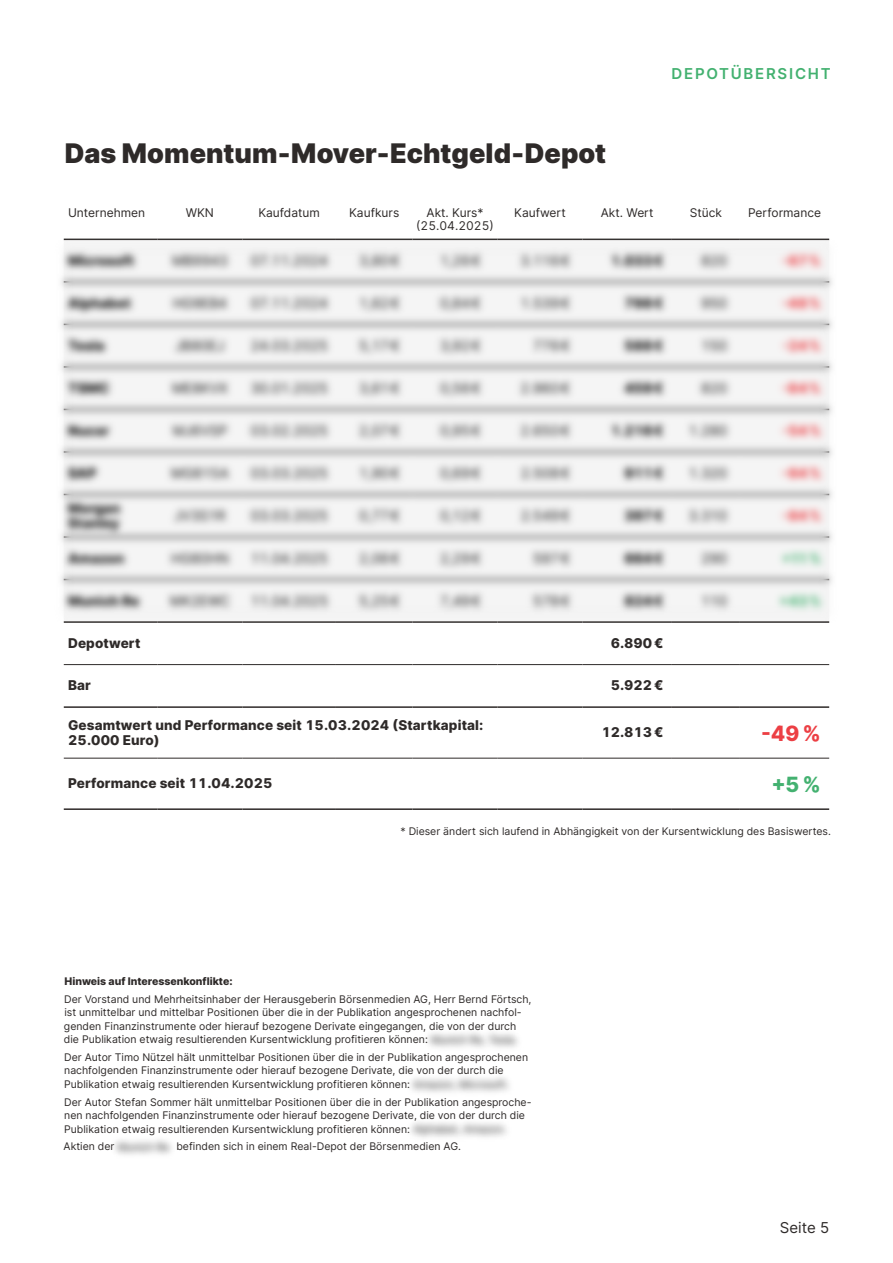
<style>
.page{position:relative;width:893px;height:1263px;background:#fff}
.page>*{position:absolute;margin:0;border:0;box-sizing:border-box;transform-origin:0 0}
.t1{font:900 27px "Inter";letter-spacing:.005em;color:#2e2a29}
.t2{font:800 21px "Inter";color:#ec3f44}
.t3{font:800 21px "Inter";color:#43b170}
.t4{font:600 15px "Inter";letter-spacing:.115em;color:#43b170}
.t5{font:15px "Inter";color:#2e2a29}
.t6{font:800 13.5px/15px "Inter";letter-spacing:.01em;color:#2e2a29}
.t7{font:12px/13.5px "Inter";color:#2e2a29;text-align:center}
.t8{font:10.5px/13.5px "Inter";color:#2e2a29}
.t9{font:800 10.5px "Inter";color:#2e2a29}
</style>
<div class="page">
<img style="left:61px;top:238px;width:771px;height:917px">
<h1 class="t1" style="left:65px;top:134px;width:543px">Das Momentum-Mover-Echtgeld-Depot</h1>
<h3 class="t4" style="left:671px;top:63px;width:161px">DEPOTÜBERSICHT</h3>
<p class="t7" style="left:68px;top:206px;width:79px">Unternehmen</p>
<p class="t7" style="left:186px;top:206px;width:30px">WKN</p>
<p class="t7" style="left:258px;top:206px;width:63px">Kaufdatum</p>
<p class="t7" style="left:349px;top:206px;width:52px">Kaufkurs</p>
<p class="t7" style="left:416px;top:206px;width:79px">Akt. Kurs* (25.04.2025)</p>
<p class="t7" style="left:514px;top:206px;width:53px">Kaufwert</p>
<p class="t7" style="left:601px;top:206px;width:54px">Akt. Wert</p>
<p class="t7" style="left:690px;top:206px;width:34px">Stück</p>
<p class="t7" style="left:748px;top:206px;width:74px">Performance</p>
<p class="t6" style="left:68px;top:635px;width:74px">Depotwert</p>
<p class="t6" style="left:611px;top:635px;width:54px">6.890€</p>
<p class="t6" style="left:68px;top:678px;width:24px">Bar</p>
<p class="t6" style="left:611px;top:678px;width:54px">5.922€</p>
<p class="t6" style="left:68px;top:717px;width:417px">Gesamtwert und Performance seit 15.03.2024 (Startkapital:<br>25.000 Euro)</p>
<p class="t6" style="left:601px;top:725px;width:63px">12.813€</p>
<h2 class="t2" style="left:761px;top:718px;width:61px">-49%</h2>
<p class="t6" style="left:68px;top:775px;width:206px">Performance seit 11.04.2025</p>
<h2 class="t3" style="left:772px;top:769px;width:51px">+5%</h2>
<p class="t8" style="left:400px;top:825px;width:432px">* Dieser ändert sich laufend in Abhängigkeit von der Kursentwicklung des Basiswertes.</p>
<p class="t9" style="left:65px;top:973px;width:169px">Hinweis auf Interessenkonflikte:</p>
<p class="t8" style="left:64px;top:992px;width:469px">Der Vorstand und Mehrheitsinhaber der Herausgeberin Börsenmedien AG, Herr Bernd Förtsch, ist unmittelbar und mittelbar Positionen über die in der Publikation angesprochenen nachfol&shy;genden Finanzinstrumente oder hierauf bezogene Derivate eingegangen, die von der durch die Publikation etwaig resultierenden Kursentwicklung profitieren können:</p>
<p class="t8" style="left:64px;top:1050px;width:465px">Der Autor Timo Nützel hält unmittelbar Positionen über die in der Publikation angesprochenen nachfolgenden Finanzinstrumente oder hierauf bezogene Derivate, die von der durch die<br>Publikation etwaig resultierenden Kursentwicklung profitieren können:</p>
<p class="t8" style="left:64px;top:1095px;width:469px">Der Autor Stefan Sommer hält unmittelbar Positionen über die in der Publikation angesproche&shy;nen nachfolgenden Finanzinstrumente oder hierauf bezogene Derivate, die von der durch die<br>Publikation etwaig resultierenden Kursentwicklung profitieren können:</p>
<p class="t8" style="left:64px;top:1140px;width:52px">Aktien der</p>
<p class="t8" style="left:176px;top:1140px;width:286px">befinden sich in einem Real-Depot der Börsenmedien AG.</p>
<h3 class="t5" style="left:780px;top:1216px;width:51px">Seite 5</h3>
</div>
